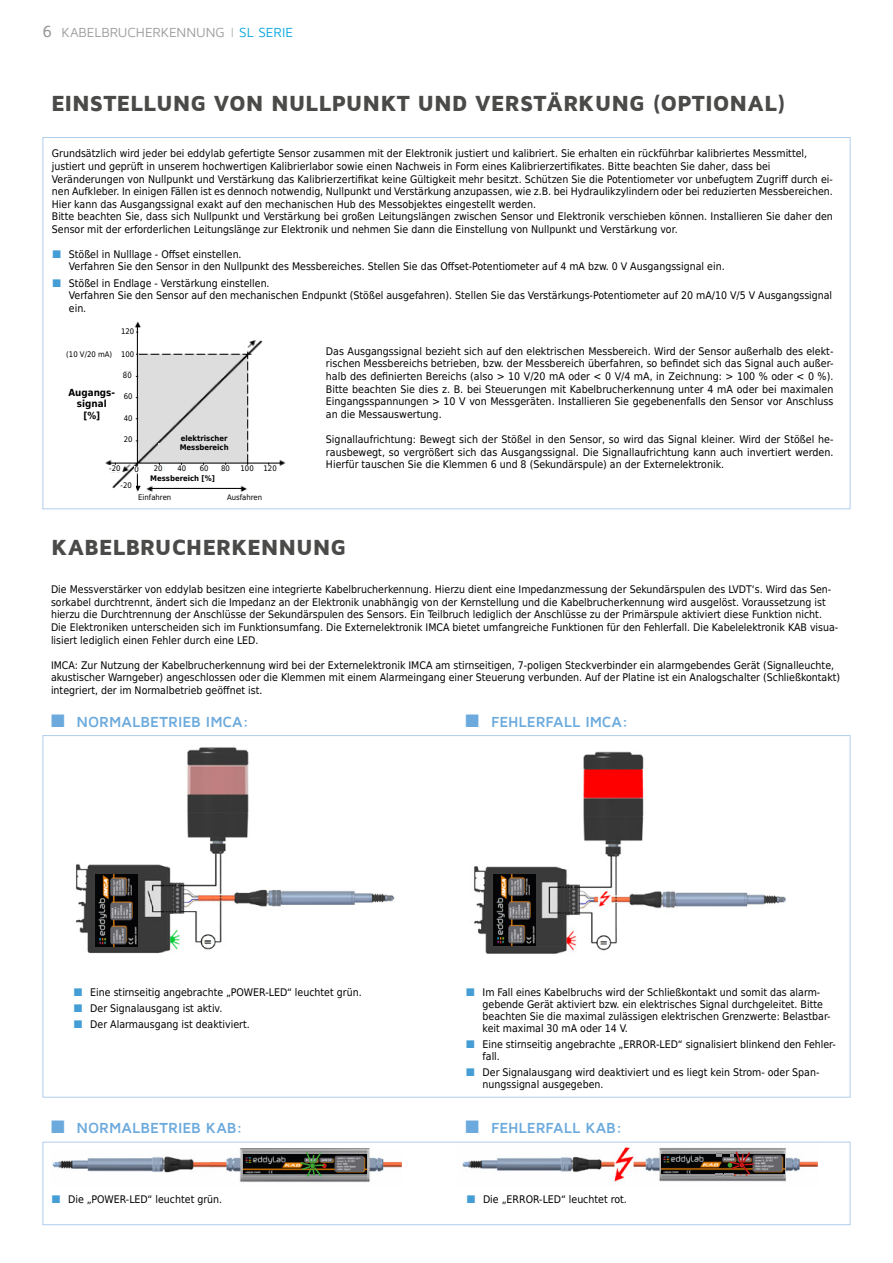
<style>
.page{position:relative;width:893px;height:1263px;background:#fff}
.page>*{position:absolute;margin:0;border:0;box-sizing:border-box;transform-origin:0 0}
.Innenteil_ÜBerschrif{font:900 22.5px "Maven Pro";letter-spacing:-.005em;color:#4a4a49}
.t1{font:700 15px "Maven Pro";color:#6caadd}
.Kapitelüberschrift_g{font:13.5px "Maven Pro";letter-spacing:-.005em;color:#9b9a9a}
.Copytext_grauer_Kast{font:10.5px/12.6px "DejaVu Sans Condensed";color:#000}
.t2{font:700 9.75px "DejaVu Sans Condensed";color:#000}
.t3{font:7.65px "DejaVu Sans Condensed";color:#000}
.t4{font:700 7.65px "DejaVu Sans Condensed";color:#000}
.s1{font-weight:500;font-size:16.5px}
.s2{font-family:"Arial";font-size:9.75px;color:#abaaaa}
.s3{color:#00a5df}
.s4{font-family:"Impact";font-size:16.5px;color:#459dd6}
.s5{font-family:"Impact";font-weight:400;font-size:27px}
</style>
<div class="page">
<img style="left:105px;top:322px;width:180px;height:171px">
<div style="left:143px;top:475px;width:121px;height:9px;background:#fff"></div>
<div style="left:66px;top:388px;width:52px;height:41px;background:#fff"></div>
<div style="left:60px;top:351px;width:57px;height:8px;background:#fff"></div>
<div style="left:115px;top:328px;width:21px;height:9px;background:#fff"></div>
<div style="left:115px;top:351px;width:21px;height:8px;background:#fff"></div>
<div style="left:116px;top:372px;width:19px;height:8px;background:#fff"></div>
<div style="left:120px;top:394px;width:15px;height:8px;background:#fff"></div>
<div style="left:120px;top:415px;width:15px;height:8px;background:#fff"></div>
<div style="left:120px;top:436px;width:15px;height:8px;background:#fff"></div>
<div style="left:105px;top:465px;width:16px;height:7px;background:#fff"></div>
<div style="left:120px;top:483px;width:16px;height:8px;background:#fff"></div>
<div style="left:152px;top:465px;width:12px;height:9px;background:#fff"></div>
<div style="left:175px;top:465px;width:12px;height:9px;background:#fff"></div>
<div style="left:197px;top:465px;width:12px;height:9px;background:#fff"></div>
<div style="left:219px;top:465px;width:12px;height:9px;background:#fff"></div>
<div style="left:234px;top:465px;width:23px;height:9px;background:#fff"></div>
<div style="left:257px;top:465px;width:22px;height:9px;background:#fff"></div>
<img style="left:163px;top:440px;width:84px;height:15px">
<svg style="left:159px;top:444px;width:9px;height:5px"></svg>
<img style="left:184px;top:429px;width:60px;height:15px">
<svg style="left:135px;top:466px;width:5px;height:7px"></svg>
<img style="left:76px;top:747px;width:319px;height:207px">
<img style="left:474px;top:751px;width:312px;height:203px">
<img style="left:95px;top:874px;width:42px;height:73px">
<img style="left:493px;top:874px;width:42px;height:71px">
<img style="left:52px;top:1156px;width:159px;height:17px">
<img style="left:211px;top:1149px;width:190px;height:33px">
<img style="left:243px;top:1155px;width:123px;height:19px">
<svg style="left:299px;top:1150px;width:28px;height:28px"></svg>
<img style="left:462px;top:1147px;width:356px;height:36px">
<img style="left:661px;top:1154px;width:123px;height:19px">
<svg style="left:715px;top:1150px;width:39px;height:27px"></svg>
<div style="left:43px;top:1142px;width:807px;height:83px;border:1px solid #b0cdec"></div>
<p class="Kapitelüberschrift_g" style="left:43px;top:26px;width:252px"><span class="s1">6</span> KABELBRUCHERKENNUNG <span class="s2">|</span> <span class="s3">SL SERIE</span></p>
<p class="Innenteil_ÜBerschrif" style="left:51px;top:91px;width:736px">EINSTELLUNG VON NULLPUNKT UND VERSTÄRKUNG (OPTIONAL)</p>
<p class="Copytext_grauer_Kast" style="left:52px;top:147px;width:757px">Grundsätzlich wird jeder bei eddylab gefertigte Sensor zusammen mit der Elektronik justiert und kalibriert. Sie erhalten ein rückführbar kalibriertes Messmittel,</p>
<p class="Copytext_grauer_Kast" style="left:52px;top:160px;width:720px">justiert und geprüft in unserem hochwertigen Kalibrierlabor sowie einen Nachweis in Form eines Kalibrierzertifikates. Bitte beachten Sie daher, dass bei</p>
<p class="Copytext_grauer_Kast" style="left:52px;top:172px;width:782px;text-align:justify">Veränderungen von Nullpunkt und Verstärkung das Kalibrierzertifikat keine Gültigkeit mehr besitzt. Schützen Sie die Potentiometer vor unbefugtem Zugriff durch ei&shy;nen Aufkleber. In einigen Fällen ist es dennoch notwendig, Nullpunkt und Verstärkung anzupassen, wie z.B. bei Hydraulikzylindern oder bei reduzierten Messbereichen.<br>Hier kann das Ausgangssignal exakt auf den mechanischen Hub des Messobjektes eingestellt werden.</p>
<p class="Copytext_grauer_Kast" style="left:52px;top:210px;width:782px">Bitte beachten Sie, dass sich Nullpunkt und Verstärkung bei großen Leitungslängen zwischen Sensor und Elektronik verschieben können. Installieren Sie daher den<br>Sensor mit der erforderlichen Leitungslänge zur Elektronik und nehmen Sie dann die Einstellung von Nullpunkt und Verstärkung vor.</p>
<p class="Copytext_grauer_Kast" style="left:69px;top:247px;width:657px;text-indent:-17px"><span class="s4">■</span> Stößel in Nulllage - Offset einstellen.<br>Verfahren Sie den Sensor in den Nullpunkt des Messbereiches. Stellen Sie das Offset-Potentiometer auf 4 mA bzw. 0 V Ausgangssignal ein.</p>
<p class="Copytext_grauer_Kast" style="left:69px;top:276px;width:765px;text-indent:-17px"><span class="s4">■</span> Stößel in Endlage - Verstärkung einstellen.<br>Verfahren Sie den Sensor auf den mechanischen Endpunkt (Stößel ausgefahren). Stellen Sie das Verstärkungs-Potentiometer auf 20 mA/10 V/5 V Ausgangssignal ein.</p>
<p class="Copytext_grauer_Kast" style="left:326px;top:344px;width:509px;text-align:justify">Das Ausgangssignal bezieht sich auf den elektrischen Messbereich. Wird der Sensor außerhalb des elekt&shy;rischen Messbereichs betrieben, bzw. der Messbereich überfahren, so befindet sich das Signal auch außer&shy;halb des definierten Bereichs (also &gt; 10 V/20 mA oder &lt; 0 V/4 mA, in Zeichnung: &gt; 100 % oder &lt; 0 %).<br>Bitte beachten Sie dies z. B. bei Steuerungen mit Kabelbrucherkennung unter 4 mA oder bei maximalen Eingangsspannungen &gt; 10 V von Messgeräten. Installieren Sie gegebenenfalls den Sensor vor Anschluss an die Messauswertung.</p>
<p class="Copytext_grauer_Kast" style="left:326px;top:433px;width:509px;text-align:justify">Signallaufrichtung: Bewegt sich der Stößel in den Sensor, so wird das Signal kleiner. Wird der Stößel he&shy;rausbewegt, so vergrößert sich das Ausgangssignal. Die Signallaufrichtung kann auch invertiert werden.<br>Hierfür tauschen Sie die Klemmen 6 und 8 (Sekundärspule) an der Externelektronik.</p>
<p class="t4" style="left:150px;top:472px;width:66px">Messbereich [%]</p>
<p class="t3" style="left:138px;top:491px;width:35px">Einfahren</p>
<p class="t3" style="left:227px;top:491px;width:37px">Ausfahren</p>
<p class="t3" style="left:121px;top:325px;width:15px">120</p>
<p class="t3" style="left:121px;top:347px;width:15px">100</p>
<p class="t3" style="left:123px;top:369px;width:10px">80</p>
<p class="t3" style="left:124px;top:390px;width:10px">60</p>
<p class="t3" style="left:124px;top:411px;width:10px">40</p>
<p class="t3" style="left:124px;top:432px;width:10px">20</p>
<p class="t3" style="left:66px;top:347px;width:47px">(10 V/20 mA)</p>
<p class="t2" style="left:68px;top:384px;width:48px">Augangs-</p>
<p class="t2" style="left:77px;top:396px;width:31px">signal</p>
<p class="t2" style="left:83px;top:408px;width:18px">[%]</p>
<p class="t4" style="left:181px;top:432px;width:48px">elektrischer</p>
<p class="t4" style="left:180px;top:441px;width:50px">Messbereich</p>
<p class="t3" style="left:154px;top:462px;width:10px">20</p>
<p class="t3" style="left:177px;top:462px;width:10px">40</p>
<p class="t3" style="left:200px;top:462px;width:10px">60</p>
<p class="t3" style="left:221px;top:462px;width:10px">80</p>
<p class="t3" style="left:241px;top:462px;width:15px">100</p>
<p class="t3" style="left:264px;top:462px;width:15px">120</p>
<p class="t3" style="left:109px;top:462px;width:13px">-20</p>
<p class="t3" style="left:135px;top:462px;width:6px">0</p>
<p class="t3" style="left:120px;top:479px;width:13px">-20</p>
<p class="Innenteil_ÜBerschrif" style="left:51px;top:535px;width:297px">KABELBRUCHERKENNUNG</p>
<p class="Copytext_grauer_Kast" style="left:51px;top:583px;width:782px">Die Messverstärker von eddylab besitzen eine integrierte Kabelbrucherkennung. Hierzu dient eine Impedanzmessung der Sekundärspulen des LVDT‘s. Wird das Sen&shy;sorkabel durchtrennt, ändert sich die Impedanz an der Elektronik unabhängig von der Kernstellung und die Kabelbrucherkennung wird ausgelöst. Voraussetzung ist hierzu die Durchtrennung der Anschlüsse der Sekundärspulen des Sensors. Ein Teilbruch lediglich der Anschlüsse zu der Primärspule aktiviert diese Funktion nicht.</p>
<p class="Copytext_grauer_Kast" style="left:51px;top:621px;width:789px">Die Elektroniken unterscheiden sich im Funktionsumfang. Die Externelektronik IMCA bietet umfangreiche Funktionen für den Fehlerfall. Die Kabelelektronik KAB visua&shy;lisiert lediglich einen Fehler durch eine LED.</p>
<p class="Copytext_grauer_Kast" style="left:51px;top:658px;width:791px">IMCA: Zur Nutzung der Kabelbrucherkennung wird bei der Externelektronik IMCA am stirnseitigen, 7-poligen Steckverbinder ein alarmgebendes Gerät (Signalleuchte, akustischer Warngeber) angeschlossen oder die Klemmen mit einem Alarmeingang einer Steuerung verbunden. Auf der Platine ist ein Analogschalter (Schließkontakt) integriert, der im Normalbetrieb geöffnet ist.</p>
<p class="t1" style="left:50px;top:714px;width:200px"><span class="s5">■</span> NORMALBETRIEB IMCA:</p>
<p class="t1" style="left:464px;top:714px;width:165px"><span class="s5">■</span> FEHLERFALL IMCA:</p>
<p class="Copytext_grauer_Kast" style="left:73px;top:985px;width:290px"><span class="s4">■</span> Eine stirnseitig angebrachte „POWER-LED“ leuchtet grün.</p>
<p class="Copytext_grauer_Kast" style="left:73px;top:1002px;width:151px"><span class="s4">■</span> Der Signalausgang ist aktiv.</p>
<p class="Copytext_grauer_Kast" style="left:73px;top:1018px;width:178px"><span class="s4">■</span> Der Alarmausgang ist deaktiviert.</p>
<p class="Copytext_grauer_Kast" style="left:483px;top:986px;width:350px;line-height:12px;text-indent:-17px"><span class="s4">■</span> Im Fall eines Kabelbruchs wird der Schließkontakt und somit das alarm&shy;gebende Gerät aktiviert bzw. ein elektrisches Signal durchgeleitet. Bitte beachten Sie die maximal zulässigen elektrischen Grenzwerte: Belastbar&shy;keit maximal 30 mA oder 14 V.</p>
<p class="Copytext_grauer_Kast" style="left:483px;top:1038px;width:355px;line-height:12px;text-indent:-17px"><span class="s4">■</span> Eine stirnseitig angebrachte „ERROR-LED“ signalisiert blinkend den Fehler&shy;fall.</p>
<p class="Copytext_grauer_Kast" style="left:483px;top:1066px;width:338px;line-height:12px;text-indent:-17px"><span class="s4">■</span> Der Signalausgang wird deaktiviert und es liegt kein Strom- oder Span&shy;nungssignal ausgegeben.</p>
<p class="t1" style="left:50px;top:1120px;width:194px"><span class="s5">■</span> NORMALBETRIEB KAB:</p>
<p class="t1" style="left:464px;top:1120px;width:159px"><span class="s5">■</span> FEHLERFALL KAB:</p>
<p class="Copytext_grauer_Kast" style="left:51px;top:1193px;width:173px"><span class="s4">■</span> Die „POWER-LED“ leuchtet grün.</p>
<p class="Copytext_grauer_Kast" style="left:466px;top:1193px;width:162px"><span class="s4">■</span> Die „ERROR-LED“ leuchtet rot.</p>
</div>
